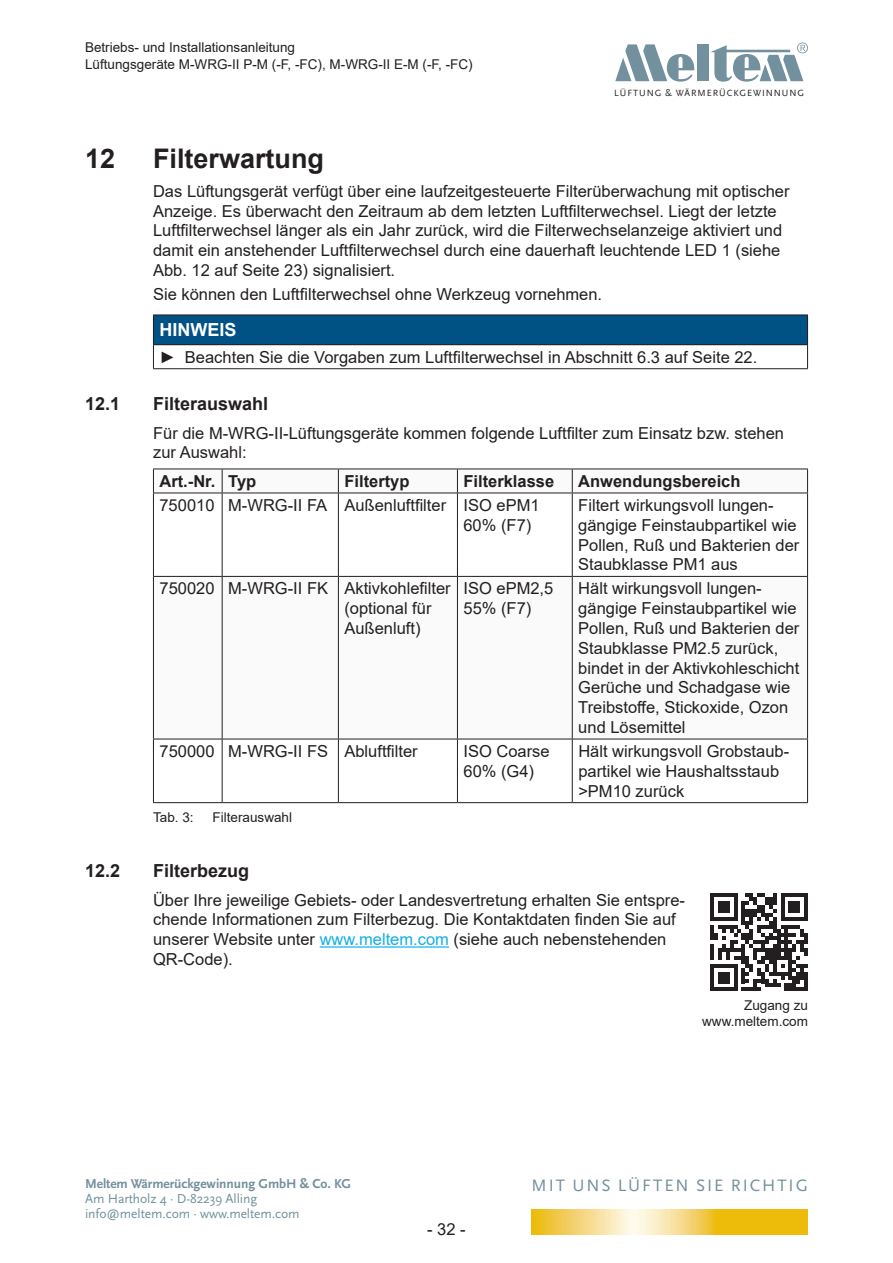
<style>
.page{position:relative;width:893px;height:1263px;background:#fff}
.page>*{position:absolute;margin:0;border:0;box-sizing:border-box;transform-origin:0 0}
.t1{font:700 27px "Arial";color:#231f20}
.t2{font:700 18px "Arial";color:#231f20}
.t3{font:700 18px "Arial";color:#fff}
.t4{font:17.25px "Scala Sans Pro";letter-spacing:.11em;color:#72909d}
.t5{font:16.5px/19.8px "Arial";color:#231f20}
.t6{font:700 16.5px "Arial";color:#231f20}
.t7{font:13.5px/16.2px "Arial";color:#231f20}
.t8{font:13.5px/15px "Scala Sans Pro";letter-spacing:-.005em;color:#72909d}
.t9{font:700 13.5px "Scala Sans Pro";letter-spacing:-.005em;color:#72909d}
.t10{font:9.45px "Scala Sans Pro";letter-spacing:.1em;color:#231f20}
.s1{color:#11b0e7}
</style>
<div class="page">
<svg style="left:615px;top:44px;width:80px;height:38px"></svg>
<div style="left:697px;top:44px;width:12px;height:37px;background:#72909d"></div>
<svg style="left:710px;top:43px;width:98px;height:39px"></svg>
<svg style="left:531px;top:1209px;width:277px;height:25px;background:#f2d05e"></svg>
<hr style="left:320px;top:946px;width:129px;height:2px;background:#11b0e7">
<div style="left:153px;top:315px;width:654px;height:30px;background:#005285"></div>
<hr style="left:153px;top:315px;width:655px;height:1px;background:#231f20">
<hr style="left:153px;top:344px;width:655px;height:1px;background:#231f20">
<svg style="left:153px;top:315px;width:1px;height:53px"></svg>
<svg style="left:807px;top:315px;width:1px;height:53px"></svg>
<hr style="left:153px;top:368px;width:655px;height:1px;background:#231f20">
<svg style="left:154px;top:470px;width:653px;height:269px"></svg>
<svg style="left:222px;top:470px;width:1px;height:23px"></svg>
<svg style="left:338px;top:470px;width:1px;height:23px"></svg>
<svg style="left:457px;top:470px;width:1px;height:23px"></svg>
<svg style="left:572px;top:470px;width:1px;height:23px"></svg>
<hr style="left:222px;top:493px;width:1px;height:83px;background:#231f20">
<hr style="left:338px;top:493px;width:1px;height:83px;background:#231f20">
<hr style="left:457px;top:493px;width:1px;height:83px;background:#231f20">
<hr style="left:572px;top:493px;width:1px;height:83px;background:#231f20">
<hr style="left:153px;top:576px;width:69px;height:1px;background:#231f20">
<hr style="left:222px;top:576px;width:116px;height:1px;background:#231f20">
<hr style="left:222px;top:577px;width:1px;height:162px;background:#231f20">
<hr style="left:338px;top:576px;width:119px;height:1px;background:#231f20">
<hr style="left:338px;top:577px;width:1px;height:162px;background:#231f20">
<hr style="left:457px;top:576px;width:115px;height:1px;background:#231f20">
<hr style="left:457px;top:577px;width:1px;height:162px;background:#231f20">
<hr style="left:572px;top:576px;width:236px;height:1px;background:#231f20">
<hr style="left:572px;top:577px;width:1px;height:162px;background:#231f20">
<hr style="left:222px;top:739px;width:1px;height:63px;background:#231f20">
<hr style="left:338px;top:739px;width:1px;height:63px;background:#231f20">
<hr style="left:457px;top:739px;width:1px;height:63px;background:#231f20">
<hr style="left:572px;top:739px;width:1px;height:63px;background:#231f20">
<hr style="left:153px;top:802px;width:69px;height:1px;background:#231f20">
<hr style="left:222px;top:802px;width:116px;height:1px;background:#231f20">
<hr style="left:338px;top:802px;width:119px;height:1px;background:#231f20">
<hr style="left:457px;top:802px;width:115px;height:1px;background:#231f20">
<hr style="left:572px;top:802px;width:236px;height:1px;background:#231f20">
<hr style="left:153px;top:493px;width:1px;height:83px;background:#231f20">
<hr style="left:807px;top:493px;width:1px;height:83px;background:#231f20">
<hr style="left:153px;top:577px;width:1px;height:162px;background:#231f20">
<hr style="left:807px;top:577px;width:1px;height:162px;background:#231f20">
<hr style="left:153px;top:739px;width:1px;height:63px;background:#231f20">
<hr style="left:807px;top:739px;width:1px;height:63px;background:#231f20">
<hr style="left:153px;top:739px;width:69px;height:1px;background:#231f20">
<hr style="left:222px;top:739px;width:116px;height:1px;background:#231f20">
<hr style="left:338px;top:739px;width:119px;height:1px;background:#231f20">
<hr style="left:457px;top:739px;width:115px;height:1px;background:#231f20">
<hr style="left:572px;top:739px;width:236px;height:1px;background:#231f20">
<hr style="left:153px;top:469px;width:69px;height:1px;background:#231f20">
<svg style="left:153px;top:469px;width:1px;height:24px"></svg>
<hr style="left:222px;top:469px;width:116px;height:1px;background:#231f20">
<hr style="left:338px;top:469px;width:119px;height:1px;background:#231f20">
<hr style="left:457px;top:469px;width:115px;height:1px;background:#231f20">
<hr style="left:572px;top:469px;width:236px;height:1px;background:#231f20">
<svg style="left:807px;top:469px;width:1px;height:24px"></svg>
<hr style="left:153px;top:493px;width:69px;height:1px;background:#231f20">
<hr style="left:222px;top:493px;width:116px;height:1px;background:#231f20">
<hr style="left:338px;top:493px;width:119px;height:1px;background:#231f20">
<hr style="left:457px;top:493px;width:115px;height:1px;background:#231f20">
<hr style="left:572px;top:493px;width:236px;height:1px;background:#231f20">
<svg style="left:710px;top:893px;width:98px;height:98px"></svg>
<p class="t7" style="left:85px;top:39px;width:389px">Betriebs- und Installationsanleitung<br>Lüftungsgeräte M-WRG-II P-M (-F, -FC), M-WRG-II E-M (-F, -FC)</p>
<p class="t10" style="left:614px;top:87px;width:191px">LÜFTUNG &amp; WÄRMERÜCKGEWINNUNG</p>
<h1 class="t1" style="left:85px;top:140px;width:32px">12</h1>
<h1 class="t1" style="left:153px;top:140px;width:173px">Filterwartung</h1>
<p class="t5" style="left:153px;top:181px;width:638px">Das Lüftungsgerät verfügt über eine laufzeitgesteuerte Filterüberwachung mit optischer Anzeige. Es überwacht den Zeitraum ab dem letzten Luftfilterwechsel. Liegt der letzte Luftfilterwechsel länger als ein Jahr zurück, wird die Filterwechselanzeige aktiviert und damit ein anstehender Luftfilterwechsel durch eine dauerhaft leuchtende LED 1 (siehe Abb. 12 auf Seite 23) signalisiert.</p>
<p class="t5" style="left:153px;top:284px;width:451px">Sie können den Luftfilterwechsel ohne Werkzeug vornehmen.</p>
<p class="t3" style="left:159px;top:317px;width:79px">HINWEIS</p>
<p class="t5" style="left:159px;top:347px;width:599px">► Beachten Sie die Vorgaben zum Luftfilterwechsel in Abschnitt 6.3 auf Seite 22.</p>
<p class="t2" style="left:85px;top:391px;width:37px">12.1</p>
<p class="t2" style="left:153px;top:391px;width:117px">Filterauswahl</p>
<p class="t5" style="left:153px;top:423px;width:632px">Für die M-WRG-II-Lüftungsgeräte kommen folgende Luftfilter zum Einsatz bzw. stehen zur Auswahl:</p>
<p class="t6" style="left:159px;top:469px;width:98px">Art.-Nr. Typ</p>
<p class="t6" style="left:344px;top:469px;width:67px">Filtertyp</p>
<p class="t6" style="left:463px;top:469px;width:92px">Filterklasse</p>
<p class="t6" style="left:578px;top:469px;width:164px">Anwendungsbereich</p>
<p class="t5" style="left:463px;top:495px;width:78px;text-indent:-304px">750010 M-WRG-II FA Außenluftfilter ISO ePM1<br>60% (F7)</p>
<p class="t5" style="left:578px;top:495px;width:223px">Filtert wirkungsvoll lungen&shy;gängige Feinstaubpartikel wie<br>Pollen, Ruß und Bakterien der<br>Staubklasse PM1 aus</p>
<p class="t5" style="left:344px;top:579px;width:108px;text-indent:-185px">750020 M-WRG-II FK Aktivkohlefilter (optional für<br>Außenluft)</p>
<p class="t5" style="left:463px;top:579px;width:91px">ISO ePM2,5<br>55% (F7)</p>
<p class="t5" style="left:578px;top:579px;width:223px">Hält wirkungsvoll lungen&shy;gängige Feinstaubpartikel wie<br>Pollen, Ruß und Bakterien der<br>Staubklasse PM2.5 zurück, bindet in der Aktivkohleschicht<br>Gerüche und Schadgase wie<br>Treibstoffe, Stickoxide, Ozon und Lösemittel</p>
<p class="t5" style="left:159px;top:741px;width:260px">750000 M-WRG-II FS Abluftfilter</p>
<p class="t5" style="left:463px;top:741px;width:88px">ISO Coarse<br>60% (G4)</p>
<p class="t5" style="left:578px;top:741px;width:211px">Hält wirkungsvoll Grobstaub&shy;partikel wie Haushaltsstaub &gt;PM10 zurück</p>
<p class="t7" style="left:153px;top:809px;width:42px">Tab. 3:</p>
<p class="t7" style="left:213px;top:809px;width:81px">Filterauswahl</p>
<p class="t2" style="left:85px;top:858px;width:37px">12.2</p>
<p class="t2" style="left:153px;top:858px;width:98px">Filterbezug</p>
<p class="t5" style="left:153px;top:890px;width:533px">Über Ihre jeweilige Gebiets- oder Landesvertretung erhalten Sie entspre&shy;chende Informationen zum Filterbezug. Die Kontaktdaten finden Sie auf unserer Website unter <span class="s1">www.meltem.com</span> (siehe auch nebenstehenden QR-Code).</p>
<p class="t7" style="left:702px;top:997px;width:107px;text-align:right">Zugang zu www.meltem.com</p>
<p class="t9" style="left:85px;top:1176px;width:267px">Meltem Wärmerückgewinnung GmbH &amp; Co. KG</p>
<p class="t8" style="left:85px;top:1191px;width:216px">Am Hartholz 4 · D-82239 Alling info@meltem.com · www.meltem.com</p>
<p class="t5" style="left:427px;top:1219px;width:40px">- 32 -</p>
<p class="t4" style="left:532px;top:1175px;width:278px">MIT UNS LÜFTEN SIE RICHTIG</p>
</div>
